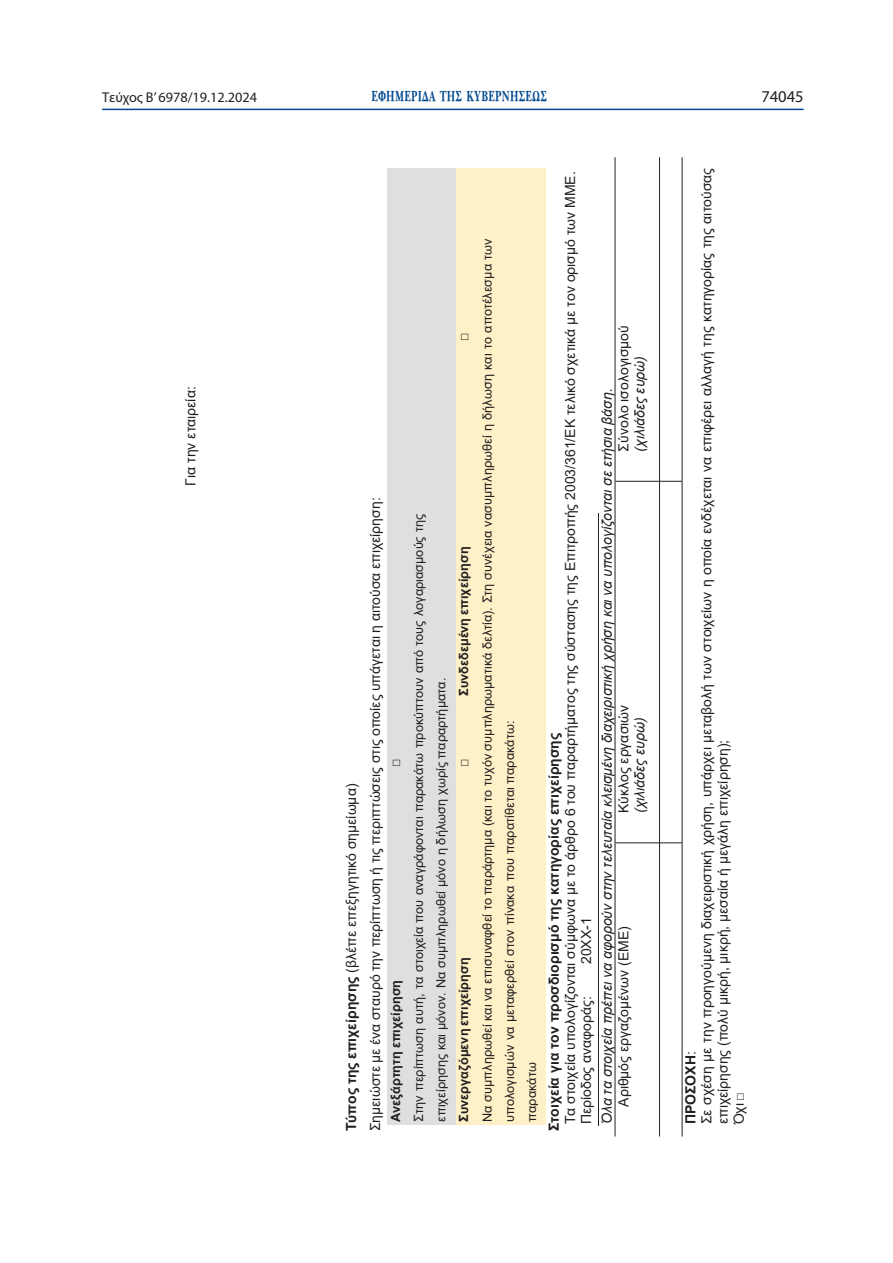
<style>
.page{position:relative;width:893px;height:1263px;background:#fff}
.page>*{position:absolute;margin:0;border:0;box-sizing:border-box;transform-origin:0 0}
.t1{font:16.5px "Myriad Pro";color:#231f20}
.t2{font:700 15.3px "Arial";color:#231f20;scale:.89 1}
.t3{font:15px "UB Baskerville Bold";letter-spacing:.025em;color:#01498e;scale:.65 1}
.t4{font:14.25px "Myriad Pro";color:#231f20}
.t5{font:13.95px/16px "Arial";color:#231f20}
.t6{font:italic 13.95px/20.7px "Arial";color:#231f20}
.t7{font:12.75px/22.2px "Arial";color:#231f20}
.t8{font:700 12.75px "Arial";color:#231f20}
.s1{font-weight:700}
.s2{font-style:italic}
.s3{font-style:normal}
</style>
<div class="page">
<hr style="left:102px;top:109px;width:702px;height:1px;background:#01498e">
<hr style="left:615px;top:842px;width:44px;height:1px;background:#231f20">
<svg style="left:660px;top:842px;width:22px;height:1px"></svg>
<hr style="left:615px;top:481px;width:44px;height:1px;background:#231f20">
<svg style="left:660px;top:481px;width:22px;height:1px"></svg>
<hr style="left:615px;top:157px;width:1px;height:979px;background:#231f20">
<hr style="left:659px;top:157px;width:1px;height:979px;background:#231f20">
<hr style="left:682px;top:157px;width:1px;height:979px;background:#231f20">
<hr style="left:598px;top:513px;width:1px;height:612px;background:#231f20">
<div style="left:387px;top:168px;width:69px;height:956px;background:#dfdee0"></div>
<div style="left:456px;top:168px;width:89px;height:956px;background:#fef0c7"></div>
<p class="t4" style="left:102px;top:89px;width:156px">Τεύχος B’ 6978/19.12.2024</p>
<p class="t3" style="left:371px;top:88px;width:272px">ΕΦΗΜΕΡΙΔΑ TΗΣ ΚΥΒΕΡΝΗΣΕΩΣ</p>
<p class="t1" style="left:761px;top:86px;width:44px">74045</p>
<p class="t5" style="left:182px;top:486px;width:101px;rotate:-90deg">Για την εταιρεία:</p>
<p class="t2" style="left:452px;top:341px;width:11px;rotate:-90deg">□</p>
<p class="t5" style="left:339px;top:1131px;width:635px;line-height:23.9px;rotate:-90deg"><span class="s1">Τύπος της επιχείρησης</span> (βλέπε επεξηγητικό σημείωμα)<br>Σημειώστε με ένα σταυρό την περίπτωση ή τις περιπτώσεις στις οποίες υπάγεται η αιτούσα επιχείρηση:</p>
<p class="t2" style="left:384px;top:767px;width:11px;rotate:-90deg">□</p>
<p class="t8" style="left:387px;top:1122px;width:143px;rotate:-90deg">Ανεξάρτητη επιχείρηση</p>
<p class="t7" style="left:407px;top:1122px;width:610px;rotate:-90deg">Στην περίπτωση αυτή, τα στοιχεία που αναγράφονται παρακάτω προκύπτουν από τους λογαριασμούς της επιχείρησης και μόνον. Να συμπληρωθεί μόνο η δήλωση χωρίς παραρτήματα.</p>
<p class="t8" style="left:455px;top:696px;width:151px;rotate:-90deg">Συνδεδεμένη επιχείρηση</p>
<p class="t2" style="left:452px;top:767px;width:11px;rotate:-90deg">□</p>
<p class="t8" style="left:455px;top:1122px;width:166px;rotate:-90deg">Συνεργαζόμενη επιχείρηση</p>
<p class="t7" style="left:476px;top:1122px;width:885px;rotate:-90deg">Να συμπληρωθεί και να επισυναφθεί το παράρτημα (και το τυχόν συμπληρωματικά δελτία). Στη συνέχεια νασυμπληρωθεί η δήλωση και το αποτέλεσμα των υπολογισμών να μεταφερθεί στον πίνακα που παρατίθεται παρακάτω:<br>παρακάτω</p>
<p class="t5" style="left:546px;top:1124px;width:954px;text-indent:-7px;rotate:-90deg"><span class="s1">Στοιχεία για τον προσδιορισμό της κατηγορίας επιχείρησης<br></span>Τα στοιχεία υπολογίζονται σύμφωνα με το άρθρο 6 του παραρτήματος της σύστασης της Επιτροπής 2003/361/ΕΚ τελικό σχετικά με τον ορισμό των ΜΜΕ.<br>Περίοδος αναφοράς:</p>
<p class="t5" style="left:615px;top:451px;width:128px;rotate:-90deg">Σύνολο ισολογισμού <span class="s2">(χιλιάδες ευρώ)</span></p>
<p class="t6" style="left:576px;top:1124px;width:737px;text-indent:160px;rotate:-90deg"><span class="s3">20ΧΧ-1<br></span>Όλα τα στοιχεία πρέπει να αφορούν στην τελευταία κλεισμένη διαχειριστική χρήση και να υπολογίζονται σε ετήσια βάση.</p>
<p class="t5" style="left:615px;top:813px;width:110px;rotate:-90deg">Κύκλος εργασιών <span class="s2">(χιλιάδες ευρώ)</span></p>
<p class="t5" style="left:615px;top:1107px;width:182px;rotate:-90deg">Αριθμός εργαζομένων (ΕΜΕ)</p>
<p class="t5" style="left:682px;top:1124px;width:958px;rotate:-90deg"><span class="s1">ΠΡΟΣΟΧΗ</span>:<br>Σε σχέση με την προηγούμενη διαχειριστική χρήση, υπάρχει μεταβολή των στοιχείων η οποία ενδέχεται να επιφέρει αλλαγή της κατηγορίας της αιτούσας επιχείρησης (πολύ μικρή, μικρή, μεσαία ή μεγάλη επιχείρηση);<br>Όχι<span class="s1">□</span></p>
</div>
